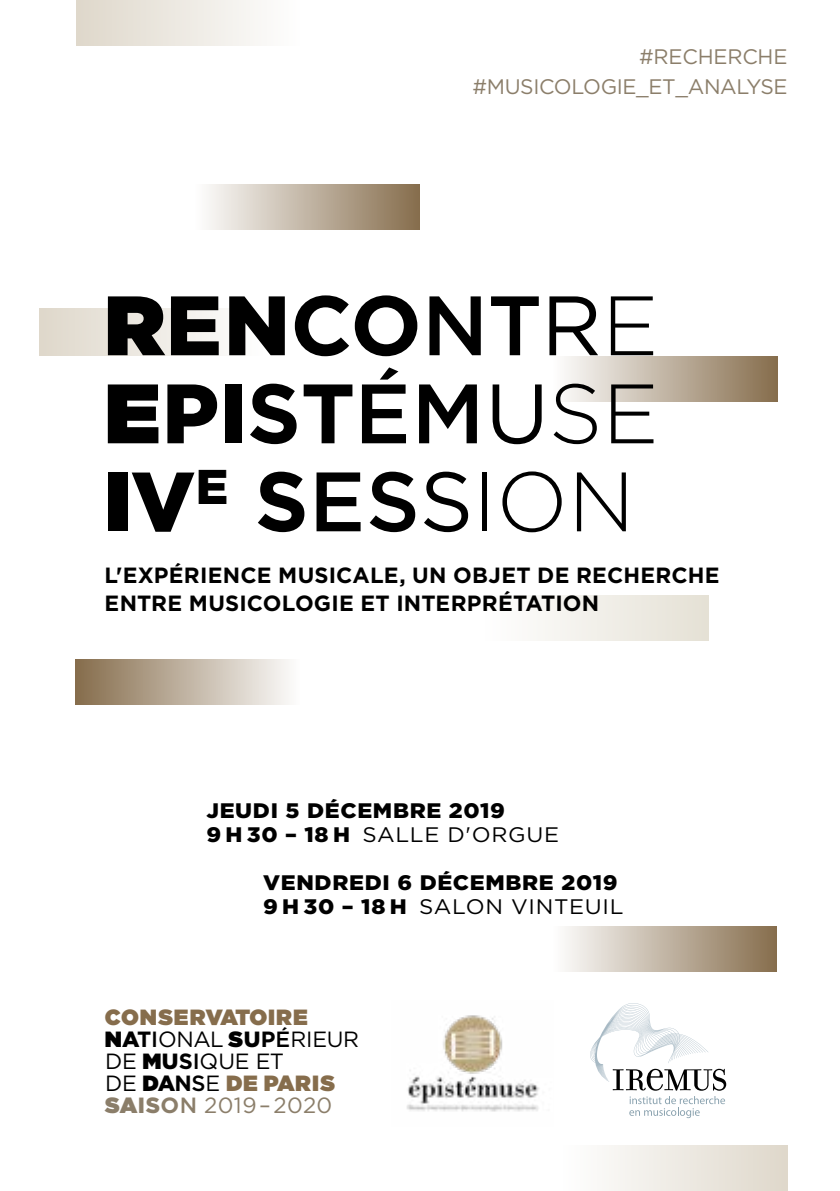
<style>
.page{position:relative;width:840px;height:1191px;background:#fff}
.page>*{position:absolute;margin:0;border:0;box-sizing:border-box;transform-origin:0 0}
.t1{font:500 84px/88px "Gotham";color:#000;text-align:justify}
.t2{font:700 22px/28px "Gotham";letter-spacing:.01em;color:#000}
.t3{font:900 22px/22px "Gotham";letter-spacing:.035em;color:#866d4c}
.t4{font:900 21px/24px "Gotham";letter-spacing:.03em;color:#000;scale:1.06 1}
.t5{font:21px/29.6px "Gotham";letter-spacing:-.015em;color:#8b7e6a;text-align:right}
.s1{font-weight:900}
.s2{font-weight:700}
.s3{font-weight:400}
.s4{font-weight:300}
.s5{color:#000}
.s6{font-weight:700;color:#000}
.s7{font-weight:500;color:#000}
.s8{font-weight:400;color:#000}
.s9{color:#8b7e6a}
.s10{font-weight:700;color:#8b7e6a}
.s11{font-weight:500;color:#8b7e6a}
.s12{font-weight:400;color:#8b7e6a}
</style>
<div class="page">
<div style="left:76px;top:0;width:223px;height:46px;background:linear-gradient(to right,#ded7ca,#fefefe)"></div>
<div style="left:39px;top:308px;width:223px;height:48px;background:linear-gradient(to right,#ded7ca,#fefefe)"></div>
<div style="left:196px;top:184px;width:224px;height:46px;background:linear-gradient(to right,#fefdfd,#866e4d)"></div>
<div style="left:553px;top:356px;width:224px;height:46px;background:linear-gradient(to right,#fefefe,#876e4d)"></div>
<div style="left:75px;top:659px;width:224px;height:45px;background:linear-gradient(to right,#856c4b,#fcfcfb)"></div>
<div style="left:563px;top:1145px;width:224px;height:46px;background:linear-gradient(to right,#fefefe,#dfd8cb)"></div>
<div style="left:553px;top:926px;width:224px;height:45px;background:linear-gradient(to right,#fefefe,#876e4d)"></div>
<div style="left:485px;top:595px;width:224px;height:46px;background:linear-gradient(to right,#fefefe,#e5e1d5)"></div>
<img style="left:407px;top:1015px;width:133px;height:97px">
<svg style="left:590px;top:1003px;width:135px;height:87px"></svg>
<svg style="left:629px;top:1096px;width:95px;height:22px"></svg>
<p class="t5" style="left:472px;top:41px;width:316px">#RECHERCHE #MUSICOLOGIE_ET_ANALYSE</p>
<h1 class="t1" style="left:104px;top:280px;width:555px"><span class="s1">R</span><span class="s1">EN</span><span class="s2">CO</span>NT<span class="s3">R</span><span class="s4">E </span><span class="s1">E</span><span class="s1">PI</span><span class="s2">ST</span>ÉM<span class="s3">U</span><span class="s4">SE </span><span class="s1">I</span><span class="s1">V</span><sup>E</sup> <span class="s2">S</span>ES<span class="s3">S</span><span class="s4">ION</span></h1>
<p class="t2" style="left:104px;top:561px;width:616px">L'EXPÉRIENCE MUSICALE, UN OBJET DE RECHERCHE<br>ENTRE MUSICOLOGIE ET INTERPRÉTATION</p>
<p class="t4" style="left:206px;top:798px;width:334px">JEUDI 5 DÉCEMBRE 2019<br>9 H 30 – 18 H <span class="s3">SALLE D'ORGUE</span></p>
<p class="t4" style="left:263px;top:870px;width:341px">VENDREDI 6 DÉCEMBRE 2019<br>9 H 30 – 18 H <span class="s3">SALON VINTEUIL</span></p>
<p class="t3" style="left:105px;top:1006px;width:255px">CONSERVATOIRE<br><span class="s5">N</span><span class="s5">A</span><span class="s6">T</span><span class="s7">I</span><span class="s8">ONAL</span> <span class="s5">S</span><span class="s5">U</span><span class="s6">P</span><span class="s7">É</span><span class="s8">RIEUR<br>DE</span> <span class="s5">M</span><span class="s5">U</span><span class="s6">S</span><span class="s7">I</span><span class="s8">QUE ET<br>DE</span> <span class="s5">D</span><span class="s5">A</span><span class="s6">N</span><span class="s7">S</span><span class="s8">E</span> DE PARIS<br><span class="s9">SA</span><span class="s9">IS</span><span class="s10">O</span><span class="s11">N</span> <span class="s12">2019 – 2020</span></p>
</div>
